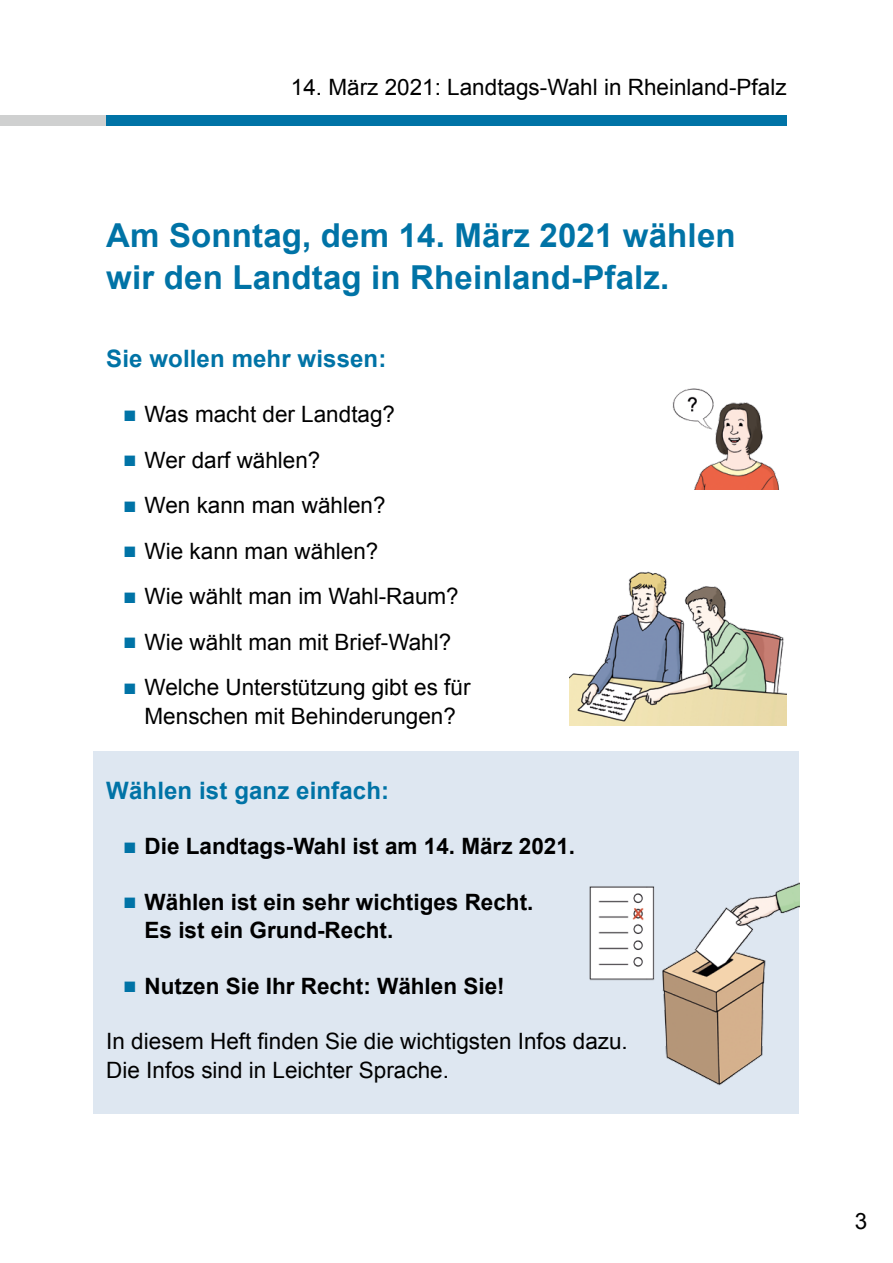
<style>
.page{position:relative;width:893px;height:1263px;background:#fff}
.page>*{position:absolute;margin:0;border:0;box-sizing:border-box;transform-origin:0 0}
.t1{font:700 33px/42px "Arial";letter-spacing:.005em;color:#0073a6}
.t2{font:700 24px "Arial";letter-spacing:.005em;color:#0073a6}
.t3{font:22.5px/28.5px "Arial";color:#000;text-align:center}
.t4{font:700 22.5px/28.5px "Arial";color:#000}
.s1{color:#0073a6}
.s2{font-weight:400;color:#0073a6}
</style>
<div class="page">
<div style="left:0;top:115px;width:106px;height:10px;background:#cfd0d0"></div>
<div style="left:106px;top:115px;width:681px;height:10px;background:#0073a6"></div>
<div style="left:94px;top:751px;width:705px;height:362px;background:#dee7f1"></div>
<img style="left:672px;top:388px;width:107px;height:101px">
<img style="left:569px;top:571px;width:218px;height:155px">
<img style="left:589px;top:882px;width:210px;height:204px">
<p class="t3" style="left:291px;top:73px;width:497px">14. März 2021: Landtags-Wahl in Rheinland-Pfalz</p>
<h1 class="t1" style="left:106px;top:215px;width:631px">Am Sonntag, dem 14. März 2021 wählen wir den Landtag in Rheinland-Pfalz.</h1>
<p class="t2" style="left:106px;top:342px;width:282px">Sie wollen mehr wissen:</p>
<p class="t3" style="left:123px;top:400px;width:273px"><span class="s1">■</span> Was macht der Landtag?</p>
<p class="t3" style="left:123px;top:446px;width:199px"><span class="s1">■</span> Wer darf wählen?</p>
<p class="t3" style="left:123px;top:491px;width:264px"><span class="s1">■</span> Wen kann man wählen?</p>
<p class="t3" style="left:123px;top:537px;width:257px"><span class="s1">■</span> Wie kann man wählen?</p>
<p class="t3" style="left:123px;top:582px;width:337px"><span class="s1">■</span> Wie wählt man im Wahl-Raum?</p>
<p class="t3" style="left:123px;top:628px;width:329px"><span class="s1">■</span> Wie wählt man mit Brief-Wahl?</p>
<p class="t3" style="left:123px;top:673px;width:349px"><span class="s1">■</span> Welche Unterstützung gibt es für<br>Menschen mit Behinderungen?</p>
<p class="t2" style="left:106px;top:774px;width:284px">Wählen ist ganz einfach:</p>
<p class="t4" style="left:123px;top:833px;width:453px"><span class="s2">■</span> Die Landtags-Wahl ist am 14. März 2021.</p>
<p class="t4" style="left:145px;top:888px;width:390px;text-indent:-21px"><span class="s2">■</span> Wählen ist ein sehr wichtiges Recht.<br>Es ist ein Grund-Recht.</p>
<p class="t4" style="left:123px;top:972px;width:383px"><span class="s2">■</span> Nutzen Sie Ihr Recht: Wählen Sie!</p>
<p class="t3" style="left:106px;top:1027px;width:523px;text-align:left">In diesem Heft finden Sie die wichtigsten Infos dazu.<br>Die Infos sind in Leichter Sprache.</p>
<p class="t3" style="left:855px;top:1207px;width:14px">3</p>
</div>
